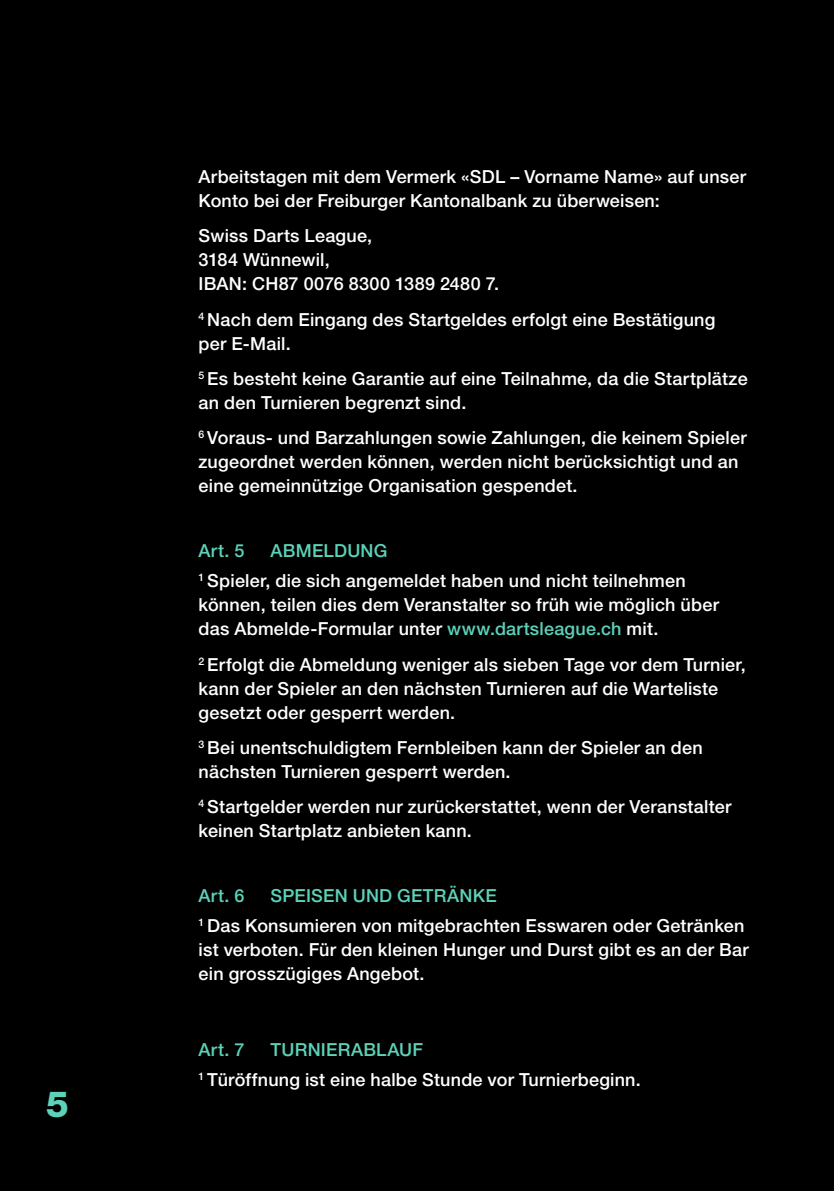
<style>
.page{position:relative;width:834px;height:1191px;background:#fff}
.page>*{position:absolute;margin:0;border:0;box-sizing:border-box;transform-origin:0 0}
.t1{font:800 36px "Helvetica Neue LT Std";color:#5cd2b9}
.t2{font:500 18px/24px "Helvetica Neue LT Std";letter-spacing:.01em;color:#fff}
.t3{font:500 18px "Helvetica Neue LT Std";letter-spacing:.035em;color:#5cd2b9}
.s1{color:#5cd2b9}
</style>
<div class="page">
<div style="left:0;top:0;width:833px;height:1191px;background:#000"></div>
<h1 class="t1" style="left:46px;top:1083px;width:24px">5</h1>
<p class="t2" style="left:198px;top:164px;width:549px">Arbeitstagen mit dem Vermerk «SDL – Vorname Name» auf unser<br>Konto bei der Freiburger Kantonalbank zu überweisen:</p>
<p class="t2" style="left:198px;top:224px;width:302px">Swiss Darts League,<br>3184 Wünnewil,<br>IBAN: CH87 0076 8300 1389 2480 7.</p>
<p class="t2" style="left:198px;top:307px;width:518px"><sup>4</sup> Nach dem Eingang des Startgeldes erfolgt eine Bestätigung per E-Mail.</p>
<p class="t2" style="left:198px;top:366px;width:550px"><sup>5</sup> Es besteht keine Garantie auf eine Teilnahme, da die Startplätze an den Turnieren begrenzt sind.</p>
<p class="t2" style="left:198px;top:426px;width:549px"><sup>6</sup> Voraus- und Barzahlungen sowie Zahlungen, die keinem Spieler zugeordnet werden können, werden nicht berücksichtigt und an eine gemeinnützige Organisation gespendet.</p>
<p class="t2" style="left:198px;top:536px;width:488px;line-height:29.6px;text-indent:72px"><span class="s1">ABMELDUNG<br></span><sup>1</sup> Spieler, die sich angemeldet haben und nicht teilnehmen</p>
<p class="t2" style="left:198px;top:592px;width:522px">können, teilen dies dem Veranstalter so früh wie möglich über das Abmelde-Formular unter <span class="s1">www.dartsleague.ch</span> mit.</p>
<p class="t2" style="left:198px;top:652px;width:549px"><sup>2</sup> Erfolgt die Abmeldung weniger als sieben Tage vor dem Turnier, kann der Spieler an den nächsten Turnieren auf die Warteliste gesetzt oder gesperrt werden.</p>
<p class="t2" style="left:198px;top:735px;width:505px"><sup>3</sup> Bei unentschuldigtem Fernbleiben kann der Spieler an den nächsten Turnieren gesperrt werden.</p>
<p class="t2" style="left:198px;top:794px;width:534px"><sup>4</sup> Startgelder werden nur zurückerstattet, wenn der Veranstalter keinen Startplatz anbieten kann.</p>
<p class="t3" style="left:198px;top:540px;width:47px">Art. 5</p>
<p class="t2" style="left:198px;top:881px;width:547px;line-height:29.6px;text-indent:72px"><span class="s1">SPEISEN UND GETRÄNKE<br></span><sup>1</sup> Das Konsumieren von mitgebrachten Esswaren oder Getränken</p>
<p class="t2" style="left:198px;top:937px;width:551px">ist verboten. Für den kleinen Hunger und Durst gibt es an der Bar ein grosszügiges Angebot.</p>
<p class="t3" style="left:198px;top:885px;width:47px">Art. 6</p>
<p class="t3" style="left:198px;top:1039px;width:47px">Art. 7</p>
<p class="t2" style="left:198px;top:1035px;width:443px;line-height:29.6px;text-indent:72px"><span class="s1">TURNIERABLAUF<br></span><sup>1</sup> Türöffnung ist eine halbe Stunde vor Turnierbeginn.</p>
</div>
